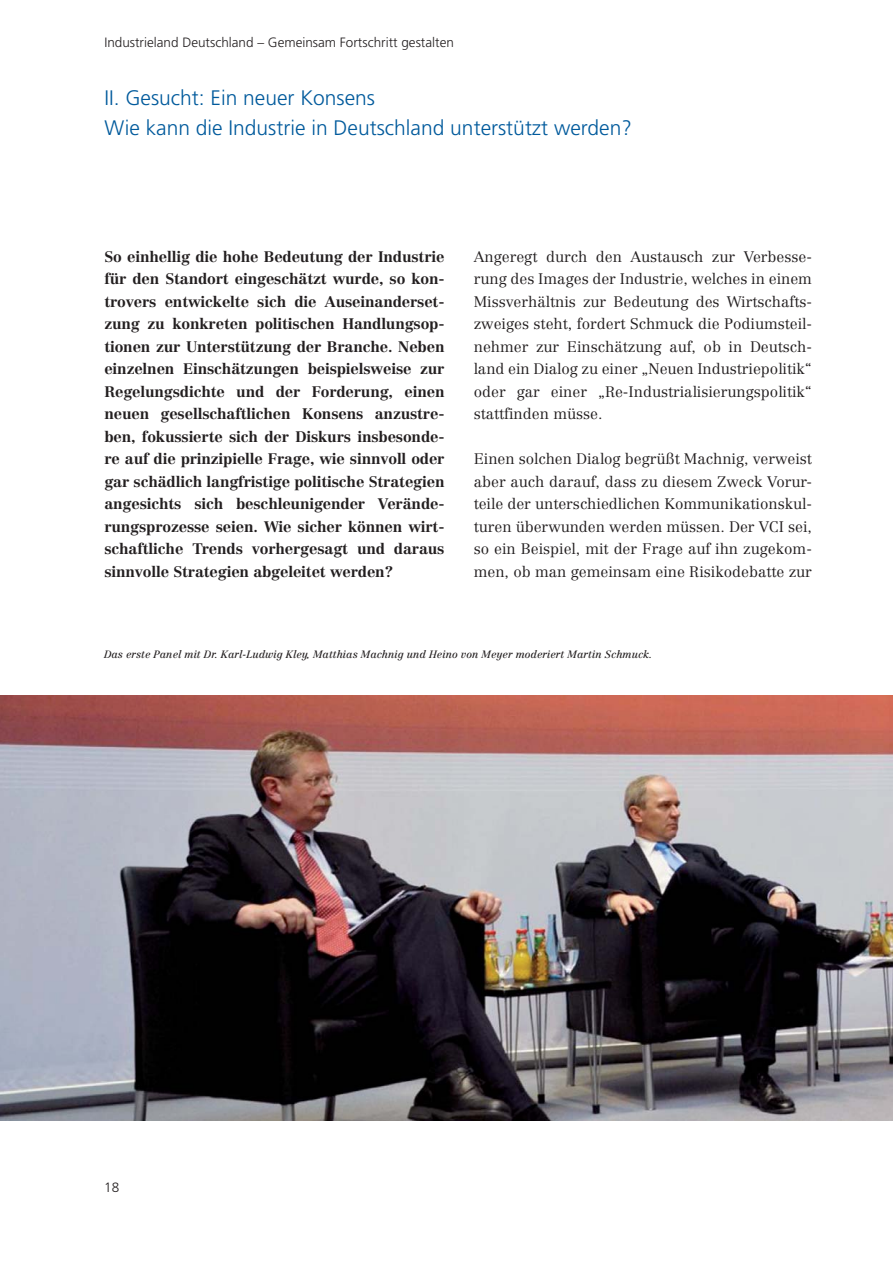
<style>
.page{position:relative;width:893px;height:1263px;background:#fff}
.page>*{position:absolute;margin:0;border:0;box-sizing:border-box;transform-origin:0 0}
.t1{font:300 21px/30px "Frutiger";color:#005a9c}
.t2{font:700 15px/22.5px "Centennial";letter-spacing:-.01em;color:#231f20;text-align:justify}
.t3{font:300 15px/22.5px "Centennial";color:#231f20;text-align:justify}
.t4{font:300 13.5px "Frutiger";color:#231f20}
.t5{font:italic 10.5px "Centennial";color:#231f20}
</style>
<div class="page">
<img style="left:0;top:695px;width:893px;height:425px">
<p class="t4" style="left:104px;top:37px;width:351px">Industrieland Deutschland – Gemeinsam Fortschritt gestalten</p>
<h1 class="t1" style="left:104px;top:85px;width:529px">II. Gesucht: Ein neuer Konsens<br>Wie kann die Industrie in Deutschland unterstützt werden?</h1>
<p class="t2" style="left:104px;top:246px;width:342px">So einhellig die hohe Bedeutung der Industrie für den Standort eingeschätzt wurde, so kon&shy;trovers entwickelte sich die Auseinanderset&shy;zung zu konkreten politischen Handlungsop&shy;tionen zur Unterstützung der Branche. Neben einzelnen Einschätzungen beispielsweise zur Regelungsdichte und der Forderung, einen neuen gesellschaftlichen Konsens anzustre&shy;ben, fokussierte sich der Diskurs insbesonde&shy;re auf die prinzipielle Frage, wie sinnvoll oder gar schädlich langfristige politische Strategien angesichts sich beschleunigender Verände&shy;rungsprozesse seien. Wie sicher können wirt&shy;schaftliche Trends vorhergesagt und daraus sinnvolle Strategien abgeleitet werden?</p>
<p class="t3" style="left:474px;top:246px;width:340px">Angeregt durch den Austausch zur Verbesse&shy;rung des Images der Industrie, welches in einem Missverhältnis zur Bedeutung des Wirtschafts&shy;zweiges steht, fordert Schmuck die Podiumsteil&shy;nehmer zur Einschätzung auf, ob in Deutsch&shy;land ein Dialog zu einer „Neuen Industriepolitik“ oder gar einer „Re-Industrialisierungspolitik“ stattfinden müsse.</p>
<p class="t3" style="left:474px;top:449px;width:340px">Einen solchen Dialog begrüßt Machnig, verweist aber auch darauf, dass zu diesem Zweck Vorur&shy;teile der unterschiedlichen Kommunikationskul&shy;turen überwunden werden müssen. Der VCI sei, so ein Beispiel, mit der Frage auf ihn zugekom&shy;men, ob man gemeinsam eine Risikodebatte zur</p>
<p class="t5" style="left:104px;top:650px;width:550px">Das erste Panel mit Dr. Karl-Ludwig Kley, Matthias Machnig und Heino von Meyer moderiert Martin Schmuck.</p>
<p class="t4" style="left:104px;top:1181px;width:17px">18</p>
</div>
